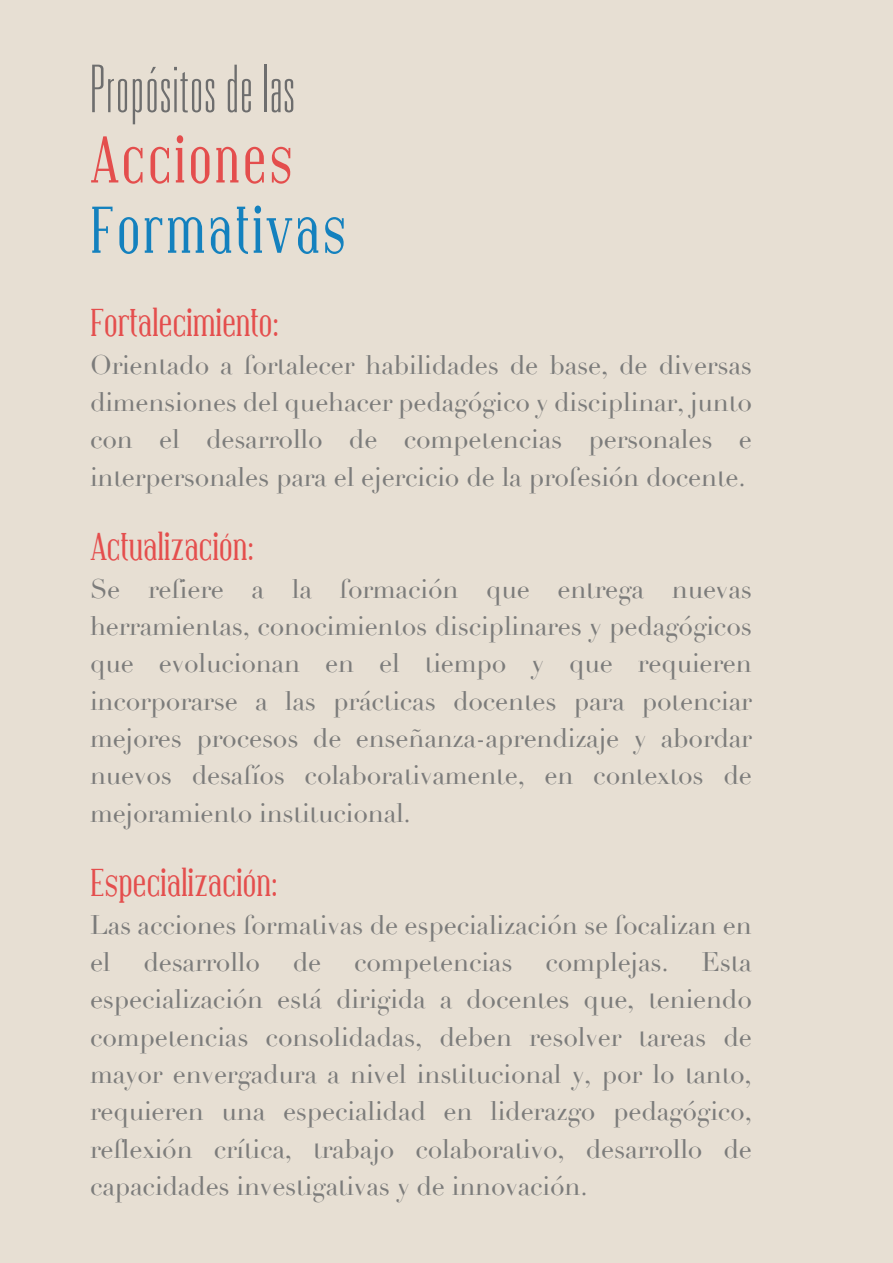
<style>
.page{position:relative;width:893px;height:1263px;background:#e7dfd3}
.page>*{position:absolute;margin:0;border:0;box-sizing:border-box;transform-origin:0 0}
.t1{font:100 ultra-condensed 65.85px "Univers LT Std";letter-spacing:.02em;color:#6e6e6e}
.t2{font:65.85px "Covington Cond";letter-spacing:.02em;color:#1481be}
.t3{font:65.85px "Covington Cond";letter-spacing:.02em;color:#e44e4d}
.t4{font:38.55px "Covington Cond";letter-spacing:-.025em;color:#e44e4d}
.t5{font:26.4px/37.3px "Didot";letter-spacing:-.01em;color:#7c7c7b;text-align:justify}
</style>
<div class="page">
<h1 class="t1" style="left:90px;top:55px;width:206px">Propósitos de las</h1>
<h1 class="t3" style="left:90px;top:126px;width:205px">Acciones</h1>
<h1 class="t2" style="left:90px;top:196px;width:259px">Formativas</h1>
<h2 class="t4" style="left:90px;top:303px;width:191px">Fortalecimiento:</h2>
<p class="t5" style="left:90px;top:346px;width:663px">Orientado a fortalecer habilidades de base, de diversas dimensiones del quehacer pedagógico y disciplinar, junto con el desarrollo de competencias personales e interpersonales para el ejercicio de la profesión docente.</p>
<h2 class="t4" style="left:90px;top:527px;width:166px">Actualización:</h2>
<p class="t5" style="left:90px;top:570px;width:663px">Se refiere a la formación que entrega nuevas herramientas, conocimientos disciplinares y pedagógicos que evolucionan en el tiempo y que requieren incorporarse a las prácticas docentes para potenciar mejores procesos de enseñanza-aprendizaje y abordar nuevos desafíos colaborativamente, en contextos de mejoramiento institucional.</p>
<h2 class="t4" style="left:90px;top:863px;width:189px">Especialización:</h2>
<p class="t5" style="left:90px;top:906px;width:663px">Las acciones formativas de especialización se focalizan en el desarrollo de competencias complejas. Esta especialización está dirigida a docentes que, teniendo competencias consolidadas, deben resolver tareas de mayor envergadura a nivel institucional y, por lo tanto, requieren una especialidad en liderazgo pedagógico, reflexión crítica, trabajo colaborativo, desarrollo de capacidades investigativas y de innovación.</p>
</div>
